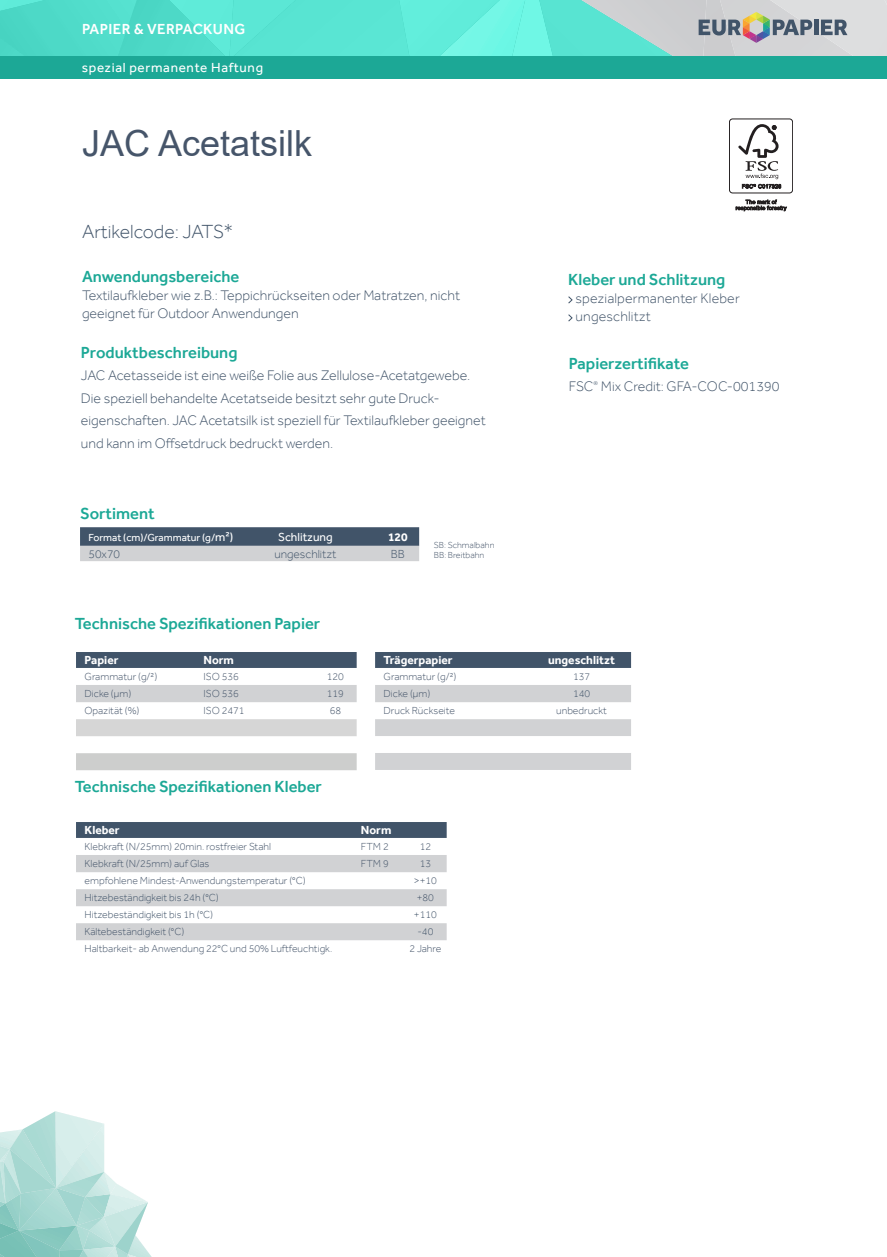
<style>
.page{position:relative;width:887px;height:1257px;background:#fff}
.page>*{position:absolute;margin:0;border:0;box-sizing:border-box;transform-origin:0 0}
.t1{font:36px "Arial";color:#46556a}
.Absatzformat_1{font:300 19.5px "Effra";color:#415469}
.t2{font:500 16.5px "Effra";color:#1ca896}
.t3{font:500 15px "Effra";letter-spacing:.025em;color:#fff}
.Absatzformat_1-2{font:300 14.25px/22.5px "Effra";color:#415469}
.t4{font:13.5px "Effra";letter-spacing:.05em;color:#fff}
.t5{font:700 12px "Effra";color:#fff}
.t6{font:300 12px "Effra";color:#415469}
.t7{font:12px "Effra";color:#fff}
.t8{font:300 10.5px "Effra";color:#445469}
.t9{font:300 10.5px "Effra";color:#415469}
.t10{font:10.5px "Effra";color:#fff}
.t11{font:300 10.5px "Effra";color:#46556a}
.t12{font:300 9px "Effra";color:#46556a}
.s1{font-size:12px}
</style>
<div class="page">
<svg style="left:0;top:0;width:556px;height:57px;background:#58e3d1"></svg>
<div style="left:0;top:57px;width:887px;height:22px;background:#1ca896"></div>
<svg style="left:0;top:1111px;width:152px;height:146px"></svg>
<svg style="left:568px;top:296px;width:5px;height:7px"></svg>
<svg style="left:568px;top:314px;width:5px;height:7px"></svg>
<div style="left:729px;top:119px;width:64px;height:74px;border:1px solid #231f20;border-radius:3px"></div>
<svg style="left:738px;top:124px;width:43px;height:64px"></svg>
<svg style="left:736px;top:200px;width:51px;height:11px"></svg>
<svg style="left:80px;top:527px;width:339px;height:34px;background:#838d9a"></svg>
<div style="left:76px;top:652px;width:281px;height:16px;background:#415469"></div>
<div style="left:76px;top:685px;width:281px;height:17px;background:#d1d2d4"></div>
<div style="left:76px;top:719px;width:281px;height:17px;background:#d6d6d6"></div>
<div style="left:76px;top:753px;width:281px;height:17px;background:#cdcecd"></div>
<svg style="left:76px;top:822px;width:371px;height:119px"></svg>
<div style="left:375px;top:652px;width:256px;height:16px;background:#415469"></div>
<svg style="left:375px;top:685px;width:256px;height:85px"></svg>
<svg style="left:556px;top:0;width:331px;height:57px;background:#accdca"></svg>
<p class="t3" style="left:82px;top:20px;width:165px">PAPIER &amp; VERPACKUNG</p>
<p class="t4" style="left:82px;top:60px;width:183px">spezial permanente Haftung</p>
<p class="t1" style="left:82px;top:119px;width:232px">JAC Acetatsilk</p>
<p class="Absatzformat_1" style="left:82px;top:219px;width:153px">Artikelcode: JATS*</p>
<p class="t2" style="left:82px;top:267px;width:159px">Anwendungsbereiche</p>
<p class="Absatzformat_1-2" style="left:82px;top:286px;width:380px;line-height:18px">Textilaufkleber wie z.B.: Teppichrückseiten oder Matratzen, nicht geeignet für Outdoor Anwendungen</p>
<p class="t2" style="left:81px;top:342px;width:158px">Produktbeschreibung</p>
<p class="Absatzformat_1-2" style="left:81px;top:364px;width:406px">JAC Acetasseide ist eine weiße Folie aus Zellulose-Acetatgewebe.<br>Die speziell behandelte Acetatseide besitzt sehr gute Druck&shy;eigenschaften. JAC Acetatsilk ist speziell für Textilaufkleber geeignet und kann im Offsetdruck bedruckt werden.</p>
<p class="t2" style="left:80px;top:504px;width:76px">Sortiment</p>
<p class="t10" style="left:89px;top:531px;width:146px">Format (cm)/Grammatur (g/<span class="s1">m²)</span></p>
<p class="t7" style="left:278px;top:529px;width:56px">Schlitzung</p>
<p class="t5" style="left:388px;top:529px;width:21px">120</p>
<p class="t6" style="left:89px;top:546px;width:33px">50x70</p>
<p class="t6" style="left:274px;top:546px;width:64px">ungeschlitzt</p>
<p class="t6" style="left:391px;top:546px;width:15px">BB</p>
<p class="t12" style="left:434px;top:539px;width:62px">SB: Schmalbahn</p>
<p class="t12" style="left:434px;top:550px;width:52px">BB: Breitbahn</p>
<p class="t2" style="left:568px;top:270px;width:159px">Kleber und Schlitzung</p>
<p class="Absatzformat_1-2" style="left:576px;top:287px;width:166px">spezialpermanenter Kleber</p>
<p class="Absatzformat_1-2" style="left:576px;top:305px;width:77px">ungeschlitzt</p>
<p class="t2" style="left:569px;top:353px;width:122px">Papierzertifikate</p>
<p class="Absatzformat_1-2" style="left:569px;top:375px;width:212px">FSC<sup>®</sup> Mix Credit: GFA-COC-001390</p>
<p class="t2" style="left:75px;top:614px;width:247px">Technische Spezifikationen Papier</p>
<p class="t5" style="left:85px;top:653px;width:35px">Papier</p>
<p class="t5" style="left:204px;top:653px;width:32px">Norm</p>
<p class="t8" style="left:85px;top:670px;width:74px">Grammatur (g/2)</p>
<p class="t8" style="left:204px;top:670px;width:37px">ISO 536</p>
<p class="t8" style="left:327px;top:670px;width:19px">120</p>
<p class="t8" style="left:85px;top:687px;width:48px">Dicke (µm)</p>
<p class="t8" style="left:204px;top:687px;width:37px">ISO 536</p>
<p class="t8" style="left:327px;top:687px;width:19px">119</p>
<p class="t8" style="left:85px;top:704px;width:57px">Opazität (%)</p>
<p class="t11" style="left:204px;top:704px;width:42px">ISO 2471</p>
<p class="t8" style="left:330px;top:704px;width:13px">68</p>
<p class="t2" style="left:75px;top:776px;width:248px">Technische Spezifikationen Kleber</p>
<p class="t5" style="left:384px;top:653px;width:71px">Trägerpapier</p>
<p class="t5" style="left:548px;top:653px;width:69px">ungeschlitzt</p>
<p class="t8" style="left:384px;top:670px;width:74px">Grammatur (g/2)</p>
<p class="t8" style="left:573px;top:670px;width:19px">137</p>
<p class="t8" style="left:384px;top:687px;width:48px">Dicke (µm)</p>
<p class="t9" style="left:573px;top:687px;width:19px">140</p>
<p class="t8" style="left:384px;top:704px;width:73px">Druck Rückseite</p>
<p class="t8" style="left:556px;top:704px;width:52px">unbedruckt</p>
<p class="t5" style="left:85px;top:823px;width:37px">Kleber</p>
<p class="t5" style="left:361px;top:823px;width:32px">Norm</p>
<p class="t8" style="left:85px;top:840px;width:188px">Klebkraft (N/25mm) 20min. rostfreier Stahl</p>
<p class="t8" style="left:361px;top:840px;width:29px">FTM 2</p>
<p class="t8" style="left:420px;top:840px;width:13px">12</p>
<p class="t8" style="left:85px;top:857px;width:126px">Klebkraft (N/25mm) auf Glas</p>
<p class="t8" style="left:361px;top:857px;width:29px">FTM 9</p>
<p class="t8" style="left:420px;top:857px;width:13px">13</p>
<p class="t8" style="left:85px;top:874px;width:223px">empfohlene Mindest-Anwendungstemperatur (°C)</p>
<p class="t8" style="left:414px;top:874px;width:24px">&gt;+10</p>
<p class="t9" style="left:85px;top:891px;width:136px">Hitzebeständigkeit bis 24h (°C)</p>
<p class="t8" style="left:417px;top:891px;width:19px">+80</p>
<p class="t9" style="left:85px;top:908px;width:130px">Hitzebeständigkeit bis 1h (°C)</p>
<p class="t9" style="left:414px;top:908px;width:24px">+110</p>
<p class="t8" style="left:85px;top:925px;width:101px">Kältebeständigkeit (°C)</p>
<p class="t9" style="left:417px;top:925px;width:18px">-40</p>
<p class="t8" style="left:85px;top:942px;width:249px">Haltbarkeit- ab Anwendung 22°C und 50% Luftfeuchtigk.</p>
<p class="t8" style="left:409px;top:942px;width:33px">2 Jahre</p>
</div>
